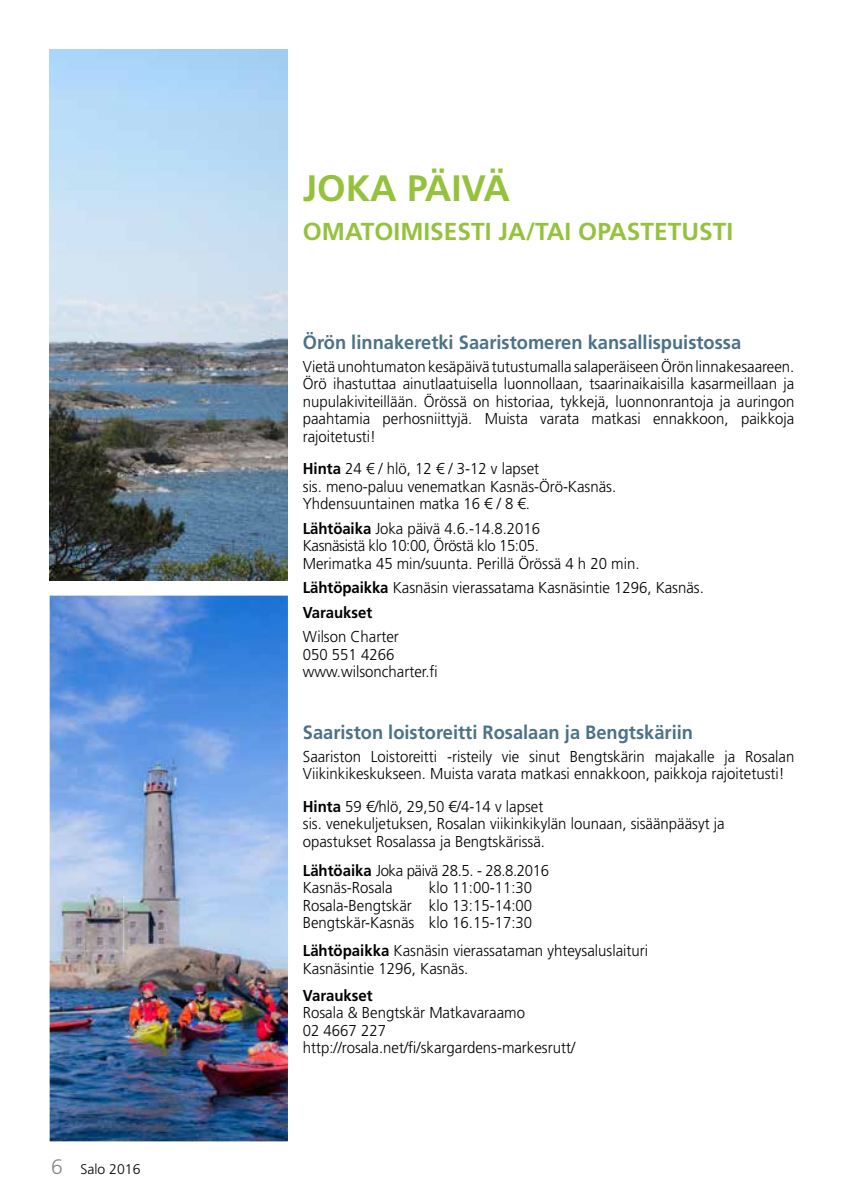
<style>
.page{position:relative;width:844px;height:1191px;background:#fff}
.page>*{position:absolute;margin:0;border:0;box-sizing:border-box;transform-origin:0 0}
.t1{font:700 36.75px "Frutiger LT Std";color:#94c23d}
.t2{font:700 24.5px "Frutiger LT Std";color:#94c23d}
.t3{font:700 19.25px "Frutiger LT Std";color:#4b7288;scale:.95 1}
.t4{font:300 15.75px/17.5px "Frutiger LT Std";color:#000;scale:.95 1}
.t5{font:300 15.75px/17.5px "Frutiger LT Std";letter-spacing:-.025em;color:#000;scale:.95 1}
.t6{font:700 15.75px "Frutiger LT Std";color:#000;scale:.95 1}
.t7{font:300 14px "Frutiger LT Std";color:#000}
.s1{font-size:21px;color:#878787}
.s2{font-weight:700}
</style>
<div class="page">
<img style="left:50px;top:595px;width:238px;height:546px">
<img style="left:50px;top:50px;width:238px;height:531px">
<p class="t7" style="left:51px;top:1161px;width:91px"><span class="s1">6</span> Salo 2016</p>
<h1 class="t1" style="left:303px;top:167px;width:208px">JOKA PÄIVÄ</h1>
<h2 class="t2" style="left:303px;top:217px;width:431px">OMATOIMISESTI JA/TAI OPASTETUSTI</h2>
<p class="t3" style="left:303px;top:331px;width:463px">Örön linnakeretki Saaristomeren kansallispuistossa</p>
<p class="t4" style="left:303px;top:358px;width:518px;text-align:justify">Vietä unohtumaton kesäpäivä tutustumalla salaperäiseen Örön linnakesaareen.<br>Örö ihastuttaa ainutlaatuisella luonnollaan, tsaarinaikaisilla kasarmeillaan ja nupulakiviteillään. Örössä on historiaa, tykkejä, luonnonrantoja ja auringon paahtamia perhosniittyjä. Muista varata matkasi ennakkoon, paikkoja rajoitetusti!</p>
<p class="t4" style="left:303px;top:460px;width:331px"><span class="s2">Hinta</span> 24 € / hlö, 12 € / 3-12 v lapset<br>sis. meno-paluu venematkan Kasnäs-Örö-Kasnäs.<br>Yhdensuuntainen matka 16 € / 8 €.</p>
<p class="t4" style="left:303px;top:520px;width:356px"><span class="s2">Lähtöaika</span> Joka päivä 4.6.-14.8.2016<br>Kasnäsistä klo 10:00, Öröstä klo 15:05.<br>Merimatka 45 min/suunta. Perillä Örössä 4 h 20 min.</p>
<p class="t4" style="left:303px;top:576px;width:423px;line-height:24.5px"><span class="s2">Lähtöpaikka</span> Kasnäsin vierassatama Kasnäsintie 1296, Kasnäs.<br><span class="s2">Varaukset</span></p>
<p class="t4" style="left:303px;top:628px;width:144px">Wilson Charter<br>050 551 4266 www.wilsoncharter.fi</p>
<p class="t3" style="left:303px;top:721px;width:412px">Saariston loistoreitti Rosalaan ja Bengtskäriin</p>
<p class="t4" style="left:303px;top:747px;width:518px">Saariston Loistoreitti -risteily vie sinut Bengtskärin majakalle ja Rosalan<br>Viikinkikeskukseen. Muista varata matkasi ennakkoon, paikkoja rajoitetusti!</p>
<p class="t4" style="left:303px;top:797px;width:445px"><span class="s2">Hinta</span> 59 €/hlö, 29,50 €/4-14 v lapset<br>sis. venekuljetuksen, Rosalan viikinkikylän lounaan, sisäänpääsyt ja opastukset Rosalassa ja Bengtskärissä.</p>
<p class="t5" style="left:303px;top:861px;width:260px"><span class="s2">Lähtöaika</span> Joka päivä 28.5. - 28.8.2016<br>Kasnäs-Rosala</p>
<p class="t4" style="left:303px;top:879px;width:243px;text-align:justify;text-indent:126px">klo 11:00-11:30<br>Rosala-Bengtskär klo 13:15-14:00<br>Bengtskär-Kasnäs klo 16.15-17:30</p>
<p class="t4" style="left:303px;top:942px;width:365px"><span class="s2">Lähtöpaikka</span> Kasnäsin vierassataman yhteysaluslaituri<br>Kasnäsintie 1296, Kasnäs.</p>
<p class="t6" style="left:303px;top:986px;width:75px">Varaukset</p>
<p class="t4" style="left:303px;top:1004px;width:288px">Rosala &amp; Bengtskär Matkavaraamo<br>02 4667 227 http://rosala.net/fi/skargardens-markesrutt/</p>
</div>
